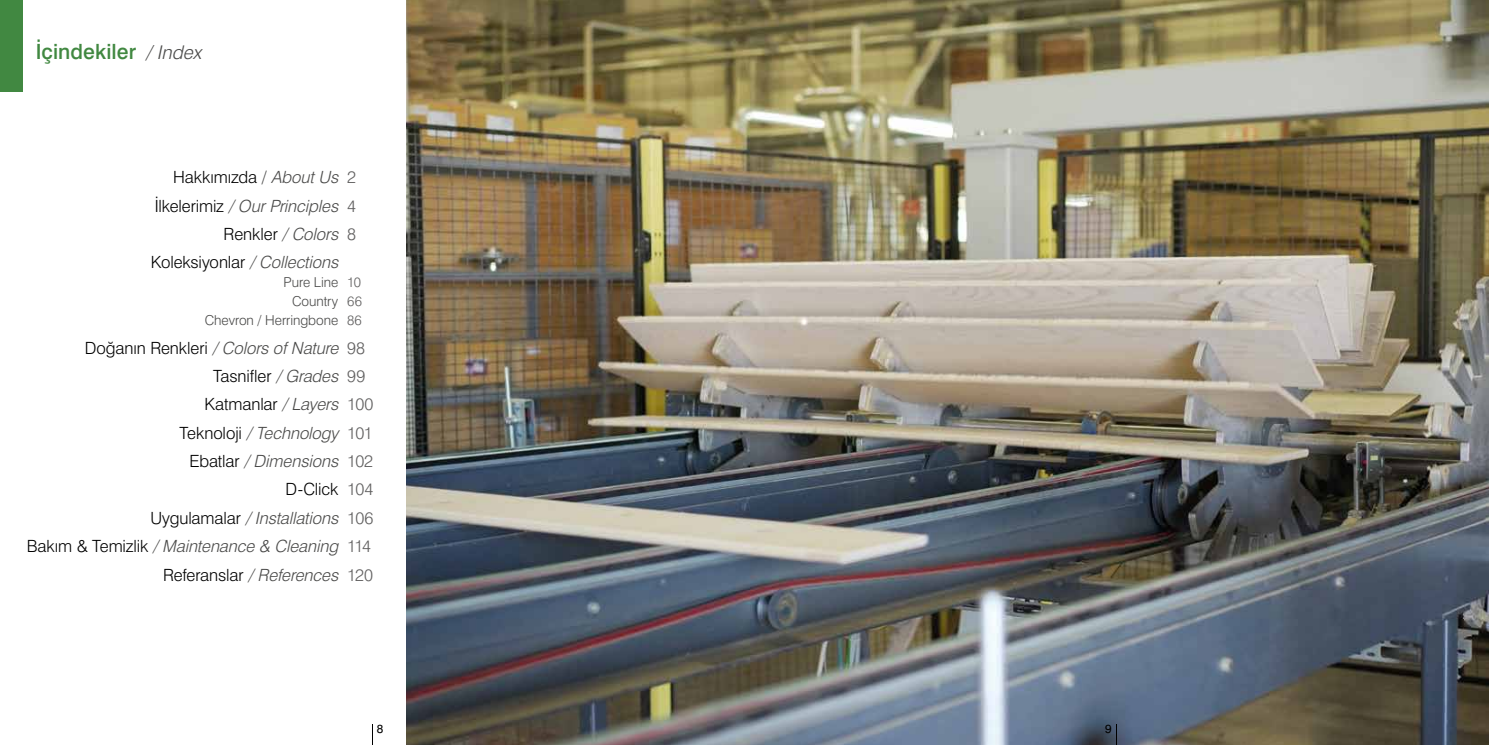
<style>
.page{position:relative;width:1489px;height:745px;background:#fff}
.page>*{position:absolute;margin:0;border:0;box-sizing:border-box;transform-origin:0 0}
.t1{font:500 21px "Swiss";letter-spacing:.005em;color:#418841}
.t2{font:italic 300 16.75px/28.4px "Swiss";letter-spacing:-.005em;color:#4a4a49;text-align:right}
.t3{font:300 16.75px/28.4px "Swiss";letter-spacing:-.005em;color:#000;text-align:right}
.t4{font:300 16.75px/28.4px "Swiss";letter-spacing:-.04em;color:#616060;text-align:justify}
.t5{font:300 13.62px/18.9px "Swiss";letter-spacing:-.005em;color:#4a4a49;text-align:right}
.t6{font:300 13.62px/18.9px "Swiss";color:#616060;text-align:justify}
.t7{font:11.88px "Swiss";color:#000}
.s1{font-weight:300;font-style:italic;font-size:18.88px;color:#4a4a49}
.s2{color:#4a4a49}
.s3{font-style:italic;color:#4a4a49}
.s4{font-style:normal;color:#000}
</style>
<div class="page">
<img style="left:406px;top:0;width:1082px;height:744px">
<div style="left:0;top:0;width:23px;height:91px;background:#418841"></div>
<svg style="left:1116px;top:723px;width:1px;height:21px"></svg>
<svg style="left:372px;top:724px;width:1px;height:20px"></svg>
<p class="t1" style="left:36px;top:39px;width:167px">İçindekiler <span class="s1">/ Index</span></p>
<p class="t3" style="left:151px;top:163px;width:189px">Hakkımızda <span class="s2">/</span> <span class="s3">About Us<br></span>İlkelerimiz <span class="s3">/ Our Principles<br></span>Renkler <span class="s3">/ Colors<br></span>Koleksiyonlar <span class="s3">/ Collections</span></p>
<p class="t5" style="left:205px;top:273px;width:135px">Pure Line<br>Country<br>Chevron / Herringbone</p>
<p class="t2" style="left:27px;top:333px;width:313px"><span class="s4">Doğanın Renkleri</span> / Colors of Nature<br><span class="s4">Tasnifler</span> / Grades<br><span class="s4">Katmanlar</span> / Layers<br><span class="s4">Teknoloji</span> / Technology<br><span class="s4">Ebatlar</span> / Dimensions<br><span class="s4">D-Click<br>Uygulamalar</span> / Installations<br><span class="s4">Bakım &amp; Temizlik</span> / Maintenance &amp; Cleaning<br><span class="s4">Referanslar</span> / References</p>
<p class="t4" style="left:347px;top:163px;width:10px">2<br>4<br>8</p>
<p class="t6" style="left:347px;top:273px;width:16px">10<br>66<br>86</p>
<p class="t4" style="left:347px;top:333px;width:28px;text-align:left">98<br>99<br>100<br>101<br>102<br>104<br>106<br>114<br>120</p>
<p class="t7" style="left:377px;top:720px;width:8px">8</p>
<p class="t7" style="left:1105px;top:720px;width:8px">9</p>
</div>
